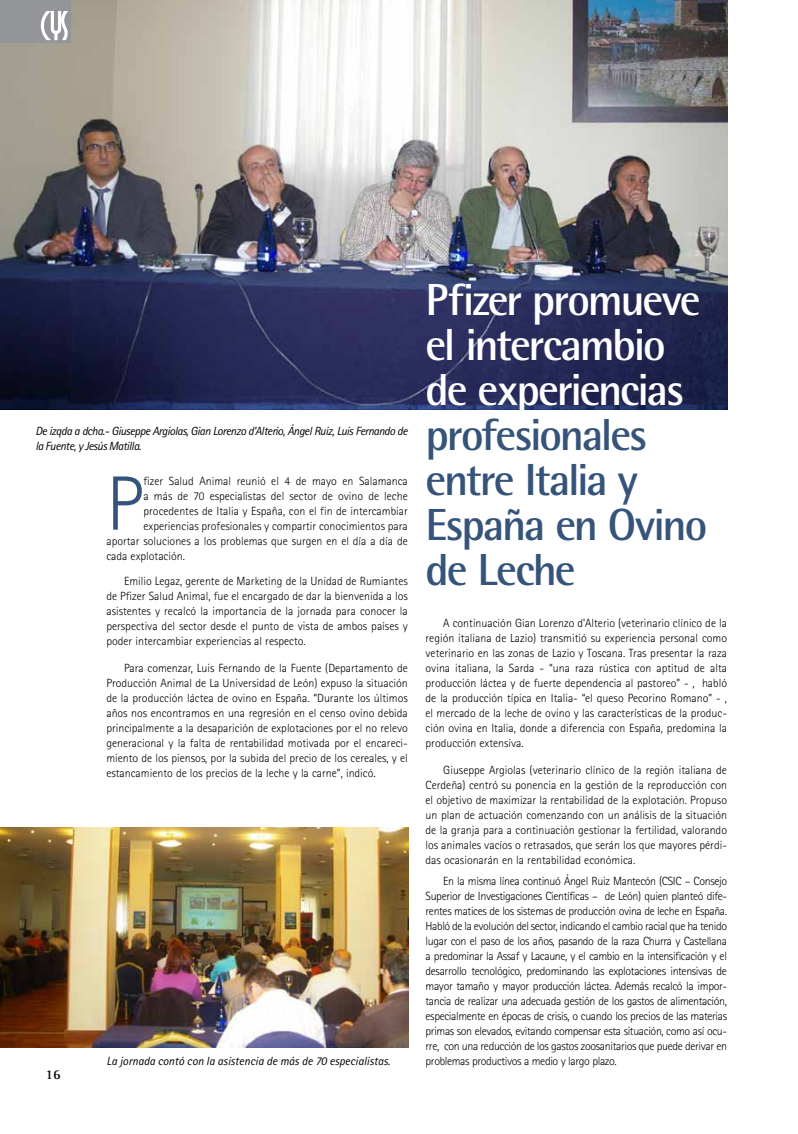
<style>
.page{position:relative;width:798px;height:1134px;background:#fff}
.page>*{position:absolute;margin:0;border:0;box-sizing:border-box;transform-origin:0 0}
.t1{font:300 77.12px "Rotis Sans Serif";color:#36547a}
.t2{font:700 45px/45px "Rotis Semi Sans";letter-spacing:-.045em;color:#36547a}
.t3{font:700 45px/45px "Rotis Semi Sans";letter-spacing:-.045em;color:#fff}
.t4{font:700 13.75px "Rotis Serif";color:#000}
.t5{font:300 11.88px/15px "Rotis Sans Serif";color:#000;text-align:justify}
.t6{font:italic 11.88px/15px "Rotis Sans Serif";letter-spacing:-.04em;color:#000}
.t7{font:italic 11.88px "Rotis Sans Serif";color:#000}
</style>
<div class="page">
<img style="left:0;top:0;width:726px;height:409px">
<div style="left:0;top:0;width:70px;height:42px;background:#939598"></div>
<svg style="left:41px;top:11px;width:27px;height:29px"></svg>
<img style="left:0;top:827px;width:408px;height:220px">
<p class="t6" style="left:35px;top:424px;width:374px">De izqda a dcha.- Giuseppe Argiolas, Gian Lorenzo d’Alterio, Ángel Ruiz, Luis Fernando de la Fuente, y Jesús Matilla.</p>
<h1 class="t1" style="left:106px;top:459px;width:39px">P</h1>
<p class="t5" style="left:143px;top:473px;width:266px">fizer Salud Animal reunió el 4 de mayo en Salamanca</p>
<p class="t5" style="left:143px;top:488px;width:266px">a más de 70 especialistas del sector de ovino de leche</p>
<p class="t5" style="left:143px;top:503px;width:266px">procedentes de Italia y España, con el fin de intercambiar</p>
<p class="t5" style="left:143px;top:518px;width:266px">experiencias profesionales y compartir conocimientos para</p>
<p class="t5" style="left:106px;top:533px;width:303px">aportar soluciones a los problemas que surgen en el día a día de</p>
<p class="t5" style="left:106px;top:548px;width:80px">cada explotación.</p>
<p class="t5" style="left:106px;top:573px;width:303px;text-indent:18px">Emilio Legaz, gerente de Marketing de la Unidad de Rumiantes de Pfizer Salud Animal, fue el encargado de dar la bienvenida a los asistentes y recalcó la importancia de la jornada para conocer la perspectiva del sector desde el punto de vista de ambos países y poder intercambiar experiencias al respecto.</p>
<p class="t5" style="left:106px;top:661px;width:303px;text-indent:18px">Para comenzar, Luis Fernando de la Fuente (Departamento de Producción Animal de La Universidad de León) expuso la situación de la producción láctea de ovino en España. “Durante los últimos años nos encontramos en una regresión en el censo ovino debida principalmente a la desaparición de explotaciones por el no relevo generacional y la falta de rentabilidad motivada por el encareci&shy;miento de los piensos, por la subida del precio de los cereales, y el estancamiento de los precios de la leche y la carne”, indicó.</p>
<p class="t4" style="left:46px;top:1066px;width:17px">16</p>
<p class="t7" style="left:106px;top:1054px;width:285px">La jornada contó con la asistencia de más de 70 especialistas.</p>
<h2 class="t3" style="left:425px;top:277px;width:276px">Pfizer promueve el intercambio de experiencias</h2>
<h2 class="t2" style="left:425px;top:412px;width:283px">profesionales entre Italia y<br>España en Ovino de Leche</h2>
<p class="t5" style="left:425px;top:615px;width:303px;text-indent:18px">A continuación Gian Lorenzo d’Alterio (veterinario clínico de la región italiana de Lazio) transmitió su experiencia personal como veterinario en las zonas de Lazio y Toscana. Tras presentar la raza ovina italiana, la Sarda - “una raza rústica con aptitud de alta producción láctea y de fuerte dependencia al pastoreo” - , habló de la producción típica en Italia- “el queso Pecorino Romano” - , el mercado de la leche de ovino y las características de la produc&shy;ción ovina en Italia, donde a diferencia con España, predomina la producción extensiva.</p>
<p class="t5" style="left:425px;top:763px;width:303px;text-indent:18px">Giuseppe Argiolas (veterinario clínico de la región italiana de Cerdeña) centró su ponencia en la gestión de la reproducción con el objetivo de maximizar la rentabilidad de la explotación. Propuso un plan de actuación comenzando con un análisis de la situación de la granja para a continuación gestionar la fertilidad, valorando los animales vacíos o retrasados, que serán los que mayores pérdi&shy;das ocasionarán en la rentabilidad económica.</p>
<p class="t5" style="left:425px;top:873px;width:303px;text-indent:18px">En la misma línea continuó Ángel Ruiz Mantecón (CSIC – Consejo Superior de Investigaciones Científicas – de León) quien planteó dife&shy;rentes matices de los sistemas de producción ovina de leche en España.<br>Habló de la evolución del sector, indicando el cambio racial que ha tenido lugar con el paso de los años, pasando de la raza Churra y Castellana a predominar la Assaf y Lacaune, y el cambio en la intensificación y el desarrollo tecnológico, predominando las explotaciones intensivas de mayor tamaño y mayor producción láctea. Además recalcó la impor&shy;tancia de realizar una adecuada gestión de los gastos de alimentación, especialmente en épocas de crisis, o cuando los precios de las materias primas son elevados, evitando compensar esta situación, como así ocu&shy;rre, con una reducción de los gastos zoosanitarios que puede derivar en problemas productivos a medio y largo plazo.</p>
</div>
